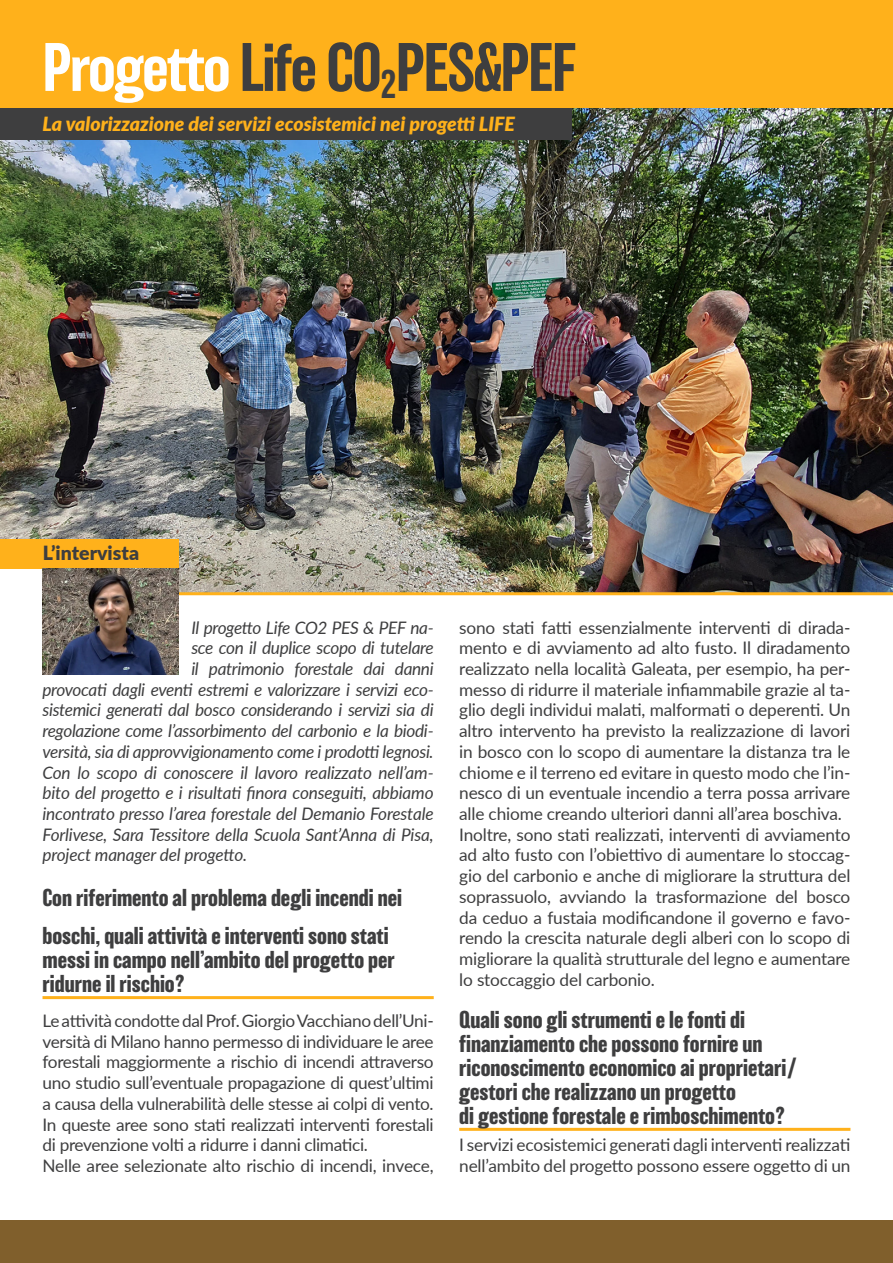
<style>
.page{position:relative;width:893px;height:1263px;background:#fff}
.page>*{position:absolute;margin:0;border:0;box-sizing:border-box;transform-origin:0 0}
.Case{font:500 63px "Balboa";letter-spacing:-.025em;color:#3e3e3f}
.Domanda{font:700 22.5px/24px "Balboa";color:#3e3e3f}
.Slogan{font:italic 900 19.5px "Lato";color:#ffb11b}
.Slogan-2{font:900 19.5px "Lato";color:#3e3e3f}
.Text{font:17.25px/20.7px "Lato";letter-spacing:-.01em;color:#3e3e3f;text-align:justify}
.Text-2{font:italic 17.25px/20.7px "Lato";letter-spacing:-.02em;color:#3e3e3f;text-align:right}
.s1{color:#fff}
</style>
<div class="page">
<img style="left:0;top:108px;width:893px;height:484px">
<div style="left:0;top:0;width:893px;height:108px;background:#ffb11b"></div>
<div style="left:0;top:1220px;width:893px;height:43px;background:#805f2c"></div>
<hr style="left:43px;top:996px;width:391px;height:3px;background:#ffb11b">
<hr style="left:459px;top:1128px;width:391px;height:3px;background:#ffb11b">
<div style="left:0;top:108px;width:572px;height:32px;background:#3e3e3f"></div>
<hr style="left:0;top:592px;width:893px;height:3px;background:#ffb11b">
<div style="left:0;top:560px;width:59px;height:66px;background:#fff"></div>
<div style="left:0;top:539px;width:179px;height:29px;background:#ffb11b"></div>
<img style="left:43px;top:568px;width:136px;height:107px">
<p class="Case" style="left:43px;top:33px;width:536px"><span class="s1">Progetto</span> Life CO<sub>2</sub>PES&amp;PEF</p>
<p class="Slogan" style="left:43px;top:109px;width:474px">La valorizzazione dei servizi ecosistemici nei progetti LIFE</p>
<p class="Slogan-2" style="left:43px;top:537px;width:98px">L’intervista</p>
<p class="Text-2" style="left:43px;top:616px;width:393px">Il progetto Life CO2 PES &amp; PEF na-<br>sce con il duplice scopo di tutelare<br>il patrimonio forestale dai danni<br>provocati dagli eventi estremi e valorizzare i servizi eco&shy;sistemici generati dal bosco considerando i servizi sia di regolazione come l’assorbimento del carbonio e la biodi&shy;versità, sia di approvvigionamento come i prodotti legnosi.</p>
<p class="Text-2" style="left:43px;top:761px;width:393px;text-align:justify">Con lo scopo di conoscere il lavoro realizzato nell’am&shy;bito del progetto e i risultati finora conseguiti, abbiamo incontrato presso l’area forestale del Demanio Forestale Forlivese, Sara Tessitore della Scuola Sant’Anna di Pisa, project manager del progetto.</p>
<p class="Domanda" style="left:43px;top:879px;width:361px;line-height:37.5px">Con riferimento al problema degli incendi nei boschi, quali attività e interventi sono stati</p>
<p class="Domanda" style="left:43px;top:948px;width:354px">messi in campo nell’ambito del progetto per ridurne il rischio?</p>
<p class="Text" style="left:43px;top:1010px;width:393px">Le attività condotte dal Prof. Giorgio Vacchiano dell’Uni&shy;versità di Milano hanno permesso di individuare le aree forestali maggiormente a rischio di incendi attraverso uno studio sull’eventuale propagazione di quest’ultimi a causa della vulnerabilità delle stesse ai colpi di vento.<br>In queste aree sono stati realizzati interventi forestali di prevenzione volti a ridurre i danni climatici.</p>
<p class="Text" style="left:43px;top:1154px;width:393px">Nelle aree selezionate alto rischio di incendi, invece,</p>
<p class="Text" style="left:459px;top:616px;width:393px">sono stati fatti essenzialmente interventi di dirada&shy;mento e di avviamento ad alto fusto. Il diradamento realizzato nella località Galeata, per esempio, ha per&shy;messo di ridurre il materiale infiammabile grazie al ta&shy;glio degli individui malati, malformati o deperenti. Un altro intervento ha previsto la realizzazione di lavori in bosco con lo scopo di aumentare la distanza tra le chiome e il terreno ed evitare in questo modo che l’in&shy;nesco di un eventuale incendio a terra possa arrivare alle chiome creando ulteriori danni all’area boschiva.</p>
<p class="Text" style="left:459px;top:823px;width:393px">Inoltre, sono stati realizzati, interventi di avviamento ad alto fusto con l’obiettivo di aumentare lo stoccag&shy;gio del carbonio e anche di migliorare la struttura del soprassuolo, avviando la trasformazione del bosco da ceduo a fustaia modificandone il governo e favo&shy;rendo la crescita naturale degli alberi con lo scopo di migliorare la qualità strutturale del legno e aumentare lo stoccaggio del carbonio.</p>
<p class="Domanda" style="left:459px;top:1007px;width:340px">Quali sono gli strumenti e le fonti di finanziamento che possono fornire un riconoscimento economico ai proprietari/ gestori che realizzano un progetto<br>di gestione forestale e rimboschimento?</p>
<p class="Text" style="left:459px;top:1134px;width:393px">I servizi ecosistemici generati dagli interventi realizzati nell’ambito del progetto possono essere oggetto di un</p>
</div>
